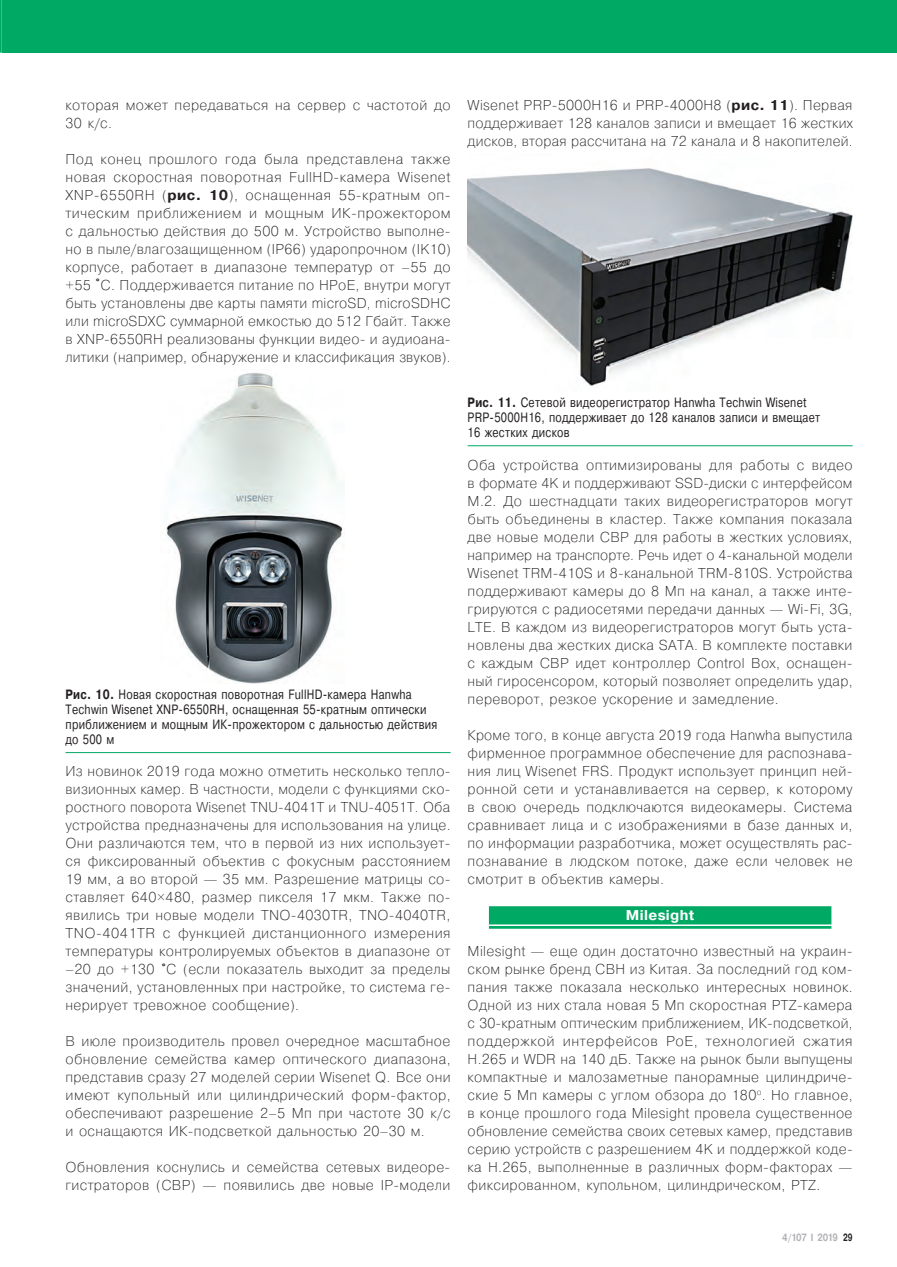
<style>
.page{position:relative;width:897px;height:1267px;background:#fff}
.page>*{position:absolute;margin:0;border:0;box-sizing:border-box;transform-origin:0 0}
.t1{font:200 14.25px/18px "Pragmatica";letter-spacing:.025em;color:#231f20;text-align:justify}
.t2{font:700 14.25px "Pragmatica";letter-spacing:.025em;color:#fff}
.t3{font:13.5px/15px "Pragmatica";letter-spacing:.025em;color:#231f20;scale:.8 1}
.t4{font:700 10.5px "Pragmatica";letter-spacing:-.05em;color:#b2b3b7;scale:.8 1}
.s1{font-weight:700}
.s2{font-weight:500;font-size:13.5px}
.s3{color:#231f20}
</style>
<div class="page">
<div style="left:2px;top:0;width:894px;height:53px;background:#00a964"></div>
<hr style="left:66px;top:752px;width:384px;height:1px;background:#00a964">
<img style="left:166px;top:373px;width:179px;height:310px">
<hr style="left:467px;top:445px;width:385px;height:1px;background:#00a964">
<div style="left:489px;top:906px;width:342px;height:22px;background:#00a964"></div>
<hr style="left:467px;top:924px;width:385px;height:1px;background:#fff">
<img style="left:468px;top:168px;width:384px;height:218px">
<svg style="left:0;top:0;width:2px;height:53px"></svg>
<p class="t1" style="left:66px;top:95px;width:386px">которая может передаваться на сервер с частотой до<br>30 к/с.</p>
<p class="t1" style="left:66px;top:149px;width:387px">Под конец прошлого года была представлена также новая скоростная поворотная FullHD‑камера Wisenet XNP‑6550RH (<span class="s1">рис. 10</span>), оснащенная 55‑кратным оп&shy;тическим приближением и мощным ИК‑прожектором с дальностью действия до 500 м. Устройство выполне&shy;но в пыле/влагозащищенном (IP66) ударопрочном (IK10) корпусе, работает в диапазоне температур от –55 до +55 <span class="s2">°</span>C. Поддерживается питание по HPoE, внутри могут быть установлены две карты памяти microSD, microSDHC или microSDXC суммарной емкостью до 512 Гбайт. Также в XNP‑6550RH реализованы функции видео- и аудиоана&shy;литики (например, обнаружение и классификация звуков).</p>
<p class="t3" style="left:66px;top:686px;width:466px"><span class="s1">Рис. 10.</span> Новая скоростная поворотная FullHD‑камера Hanwha Techwin Wisenet XNP‑6550RH, оснащенная 55‑кратным оптически приближением и мощным ИК‑прожектором с дальностью действия до 500 м</p>
<p class="t1" style="left:66px;top:761px;width:386px">Из новинок 2019 года можно отметить несколько тепло&shy;визионных камер. В частности, модели с функциями ско&shy;ростного поворота Wisenet TNU‑4041T и TNU‑4051T. Оба устройства предназначены для использования на улице.<br>Они различаются тем, что в первой из них использует&shy;ся фиксированный объектив с фокусным расстоянием 19 мм, а во второй — 35 мм. Разрешение матрицы со&shy;ставляет 640×480, размер пикселя 17 мкм. Также по&shy;явились три новые модели TNO‑4030TR, TNO‑4040TR, TNO‑4041TR с функцией дистанционного измерения температуры контролируемых объектов в диапазоне от –20 до +130 <span class="s2">°</span>C (если показатель выходит за пределы значений, установленных при настройке, то система ге&shy;нерирует тревожное сообщение).</p>
<p class="t1" style="left:66px;top:1031px;width:386px">В июле производитель провел очередное масштабное обновление семейства камер оптического диапазона, представив сразу 27 моделей серии Wisenet Q. Все они имеют купольный или цилиндрический форм-фактор, обеспечивают разрешение 2–5 Мп при частоте 30 к/с и оснащаются ИК‑подсветкой дальностью 20–30 м.</p>
<p class="t1" style="left:66px;top:1157px;width:386px">Обновления коснулись и семейства сетевых видеоре&shy;гистраторов (СВР) — появились две новые IP‑модели</p>
<p class="t1" style="left:467px;top:95px;width:387px">Wisenet PRP‑5000H16 и PRP‑4000H8 (<span class="s1">рис. 11</span>). Первая поддерживает 128 каналов записи и вмещает 16 жестких дисков, вторая рассчитана на 72 канала и 8 накопителей.</p>
<p class="t3" style="left:467px;top:395px;width:442px"><span class="s1">Рис. 11.</span> Сетевой видеорегистратор Hanwha Techwin Wisenet<br>PRP‑5000H16, поддерживает до 128 каналов записи и вмещает<br>16 жестких дисков</p>
<p class="t1" style="left:467px;top:455px;width:386px">Оба устройства оптимизированы для работы с видео в формате 4K и поддерживают SSD‑диски с интерфейсом М.2. До шестнадцати таких видеорегистраторов могут быть объединены в кластер. Также компания показала две новые модели СВР для работы в жестких условиях, например на транспорте. Речь идет о 4‑канальной модели Wisenet TRM‑410S и 8‑канальной TRM‑810S. Устройства поддерживают камеры до 8 Мп на канал, а также инте&shy;грируются с радиосетями передачи данных — Wi-Fi, 3G, LTE. В каждом из видеорегистраторов могут быть уста&shy;новлены два жестких диска SATA. В комплекте поставки с каждым СВР идет контроллер Control Box, оснащен&shy;ный гиросенсором, который позволяет определить удар, переворот, резкое ускорение и замедление.</p>
<p class="t1" style="left:467px;top:725px;width:386px">Кроме того, в конце августа 2019 года Hanwha выпустила фирменное программное обеспечение для распознава&shy;ния лиц Wisenet FRS. Продукт использует принцип ней&shy;ронной сети и устанавливается на сервер, к которому в свою очередь подключаются видеокамеры. Система сравнивает лица и с изображениями в базе данных и, по информации разработчика, может осуществлять рас&shy;познавание в людском потоке, даже если человек не смотрит в объектив камеры.</p>
<p class="t2" style="left:626px;top:906px;width:70px">Milesight</p>
<p class="t1" style="left:467px;top:941px;width:386px">Milesight — еще один достаточно известный на украин&shy;ском рынке бренд СВН из Китая. За последний год ком&shy;пания также показала несколько интересных новинок.<br>Одной из них стала новая 5 Мп скоростная PTZ‑камера с 30‑кратным оптическим приближением, ИК‑подсветкой, поддержкой интерфейсов PoE, технологией сжатия H.265 и WDR на 140 дБ. Также на рынок были выпущены компактные и малозаметные панорамные цилиндриче&shy;ские 5 Мп камеры с углом обзора до 180<sup>о</sup>. Но главное, в конце прошлого года Milesight провела существенное обновление семейства своих сетевых камер, представив серию устройств с разрешением 4K и поддержкой коде&shy;ка H.265, выполненные в различных форм-факторах — фиксированном, купольном, цилиндрическом, PTZ.</p>
<p class="t4" style="left:782px;top:1230px;width:90px">4/107 I 2019 <span class="s3">29</span></p>
</div>
